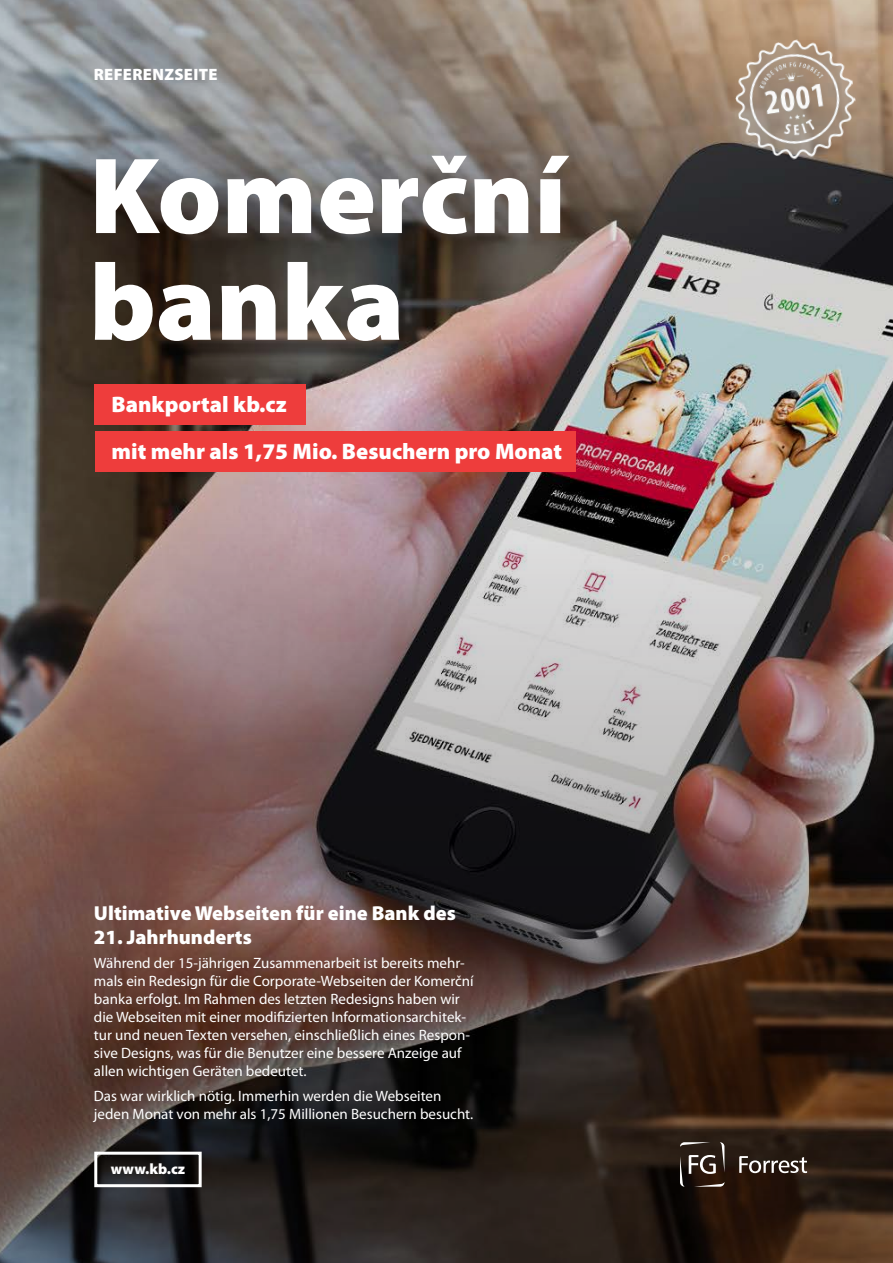
<style>
.page{position:relative;width:893px;height:1263px;background:#fff}
.page>*{position:absolute;margin:0;border:0;box-sizing:border-box;transform-origin:0 0}
.t1{font:900 109.5px/106.6px "Myriad Pro";color:#fff}
.t2{font:900 22.5px/47.1px "Myriad Pro";color:#fff}
.t3{font:900 20.25px "Myriad Pro";color:#fff}
.t4{font:900 16.5px "Myriad Pro";letter-spacing:.02em;color:#fff}
.t5{font:15px/18px "Myriad Pro";color:#fff}
.t6{font:900 15px "Myriad Pro";letter-spacing:.015em;color:#fff}
</style>
<div class="page">
<img style="left:0;top:0;width:893px;height:1263px">
<svg style="left:680px;top:1142px;width:44px;height:45px;background:#4c4039"></svg>
<svg style="left:739px;top:1156px;width:68px;height:17px"></svg>
<img style="left:728px;top:32px;width:135px;height:135px">
<div style="left:95px;top:385px;width:211px;height:40px;background:#ee3d3c"></div>
<div style="left:95px;top:432px;width:480px;height:40px;background:#ee3d3c"></div>
<div style="left:94px;top:1152px;width:108px;height:35px;border:3px solid #fff"></div>
<p class="t4" style="left:94px;top:65px;width:125px">REFERENZSEITE</p>
<h1 class="t1" style="left:89px;top:144px;width:478px">Komerční banka</h1>
<h2 class="t2" style="left:112px;top:381px;width:452px">Bankportal kb.cz<br>mit mehr als 1,75 Mio. Besuchern pro Monat</h2>
<h3 class="t3" style="left:94px;top:901px;width:363px">Ultimative Webseiten für eine Bank des</h3>
<h3 class="t3" style="left:94px;top:925px;width:159px">21. Jahrhunderts</h3>
<p class="t5" style="left:94px;top:954px;width:381px">Während der 15-jährigen Zusammenarbeit ist bereits mehr&shy;mals ein Redesign für die Corporate-Webseiten der Komerční banka erfolgt. Im Rahmen des letzten Redesigns haben wir die Webseiten mit einer modifizierten Informationsarchitek&shy;tur und neuen Texten versehen, einschließlich eines Respon&shy;sive Designs, was für die Benutzer eine bessere Anzeige auf allen wichtigen Geräten bedeutet.</p>
<p class="t5" style="left:94px;top:1087px;width:381px">Das war wirklich nötig. Immerhin werden die Webseiten jeden Monat von mehr als 1,75 Millionen Besuchern besucht.</p>
<p class="t6" style="left:111px;top:1161px;width:76px">www.kb.cz</p>
</div>
